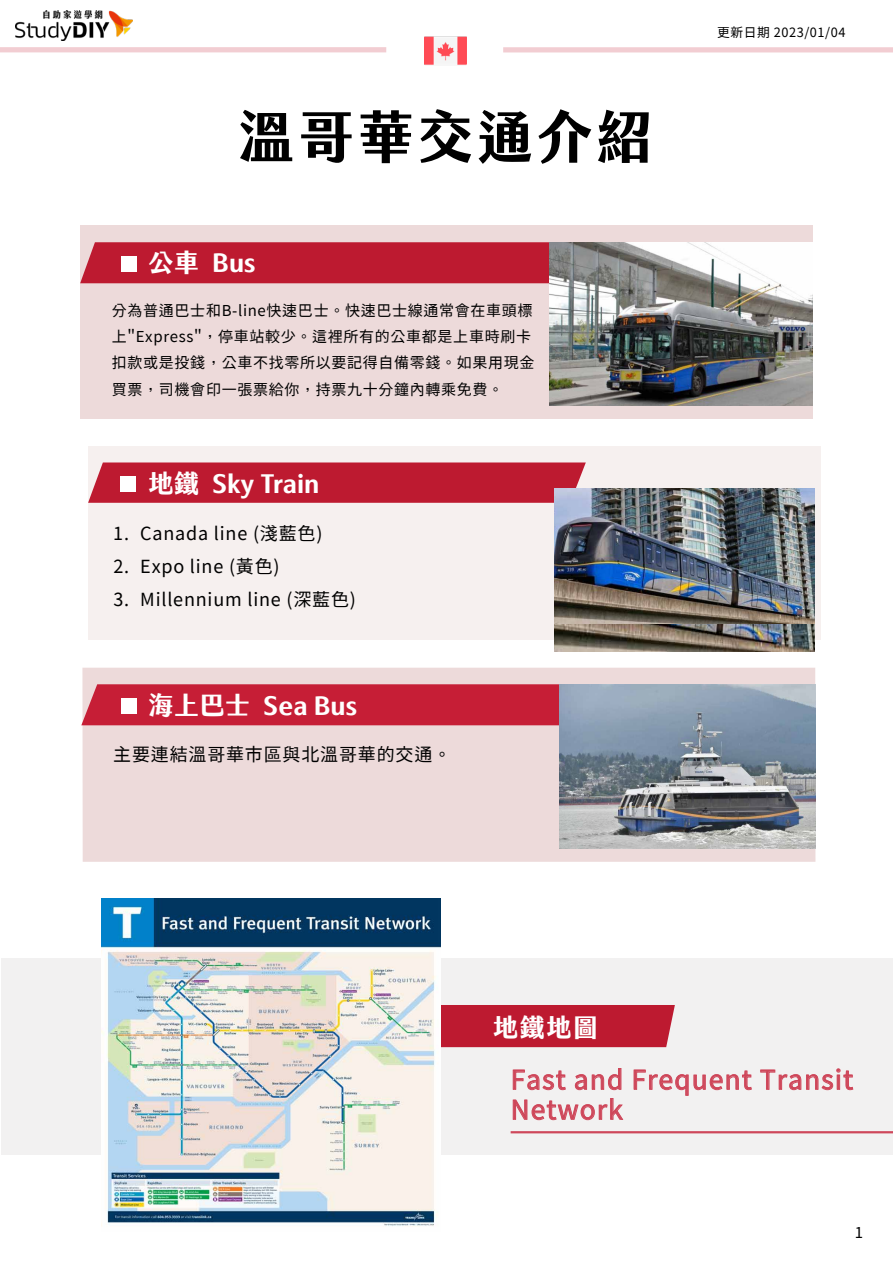
<style>
.page{position:relative;width:893px;height:1263px;background:#fff}
.page>*{position:absolute;margin:0;border:0;box-sizing:border-box;transform-origin:0 0}
.t1{font:700 57px "jf jinxuan Extra";letter-spacing:.045em;color:#000}
.t2{font:26.25px/30px "Taipei Sans TC Beta";letter-spacing:.045em;color:#c61e36}
.t3{font:700 25.5px "jf jinxuan Extra";color:#fff}
.t4{font:18px "Taipei Sans TC Beta";letter-spacing:.045em;color:#000}
.t5{font:15px/26.2px "Taipei Sans TC Beta";letter-spacing:.045em;color:#000}
.t6{font:12.75px "Taipei Sans TC Beta";letter-spacing:.045em;color:#000}
</style>
<div class="page">
<div style="left:0;top:47px;width:386px;height:5px;background:#f2cdd2"></div>
<div style="left:503px;top:47px;width:390px;height:5px;background:#f2cdd2"></div>
<img style="left:425px;top:36px;width:41px;height:29px">
<div style="left:80px;top:226px;width:733px;height:193px;background:#eddada"></div>
<div style="left:80px;top:242px;width:469px;height:41px;background:#bd1a30"></div>
<div style="left:82px;top:668px;width:733px;height:194px;background:#eddada"></div>
<div style="left:81px;top:684px;width:478px;height:41px;background:#c61e36"></div>
<div style="left:88px;top:446px;width:733px;height:193px;background:#f6f0ef"></div>
<svg style="left:88px;top:462px;width:498px;height:41px"></svg>
<div style="left:120px;top:476px;width:16px;height:15px;background:#fff"></div>
<img style="left:554px;top:623px;width:260px;height:28px">
<img style="left:554px;top:489px;width:260px;height:134px">
<img style="left:549px;top:242px;width:264px;height:163px">
<img style="left:559px;top:684px;width:256px;height:165px">
<div style="left:121px;top:698px;width:16px;height:16px;background:#fff"></div>
<div style="left:121px;top:256px;width:16px;height:16px;background:#fff"></div>
<div style="left:1px;top:958px;width:892px;height:197px;background:#f2f1f1"></div>
<div style="left:441px;top:1005px;width:234px;height:42px;background:#bd1a30"></div>
<svg style="left:513px;top:1070px;width:53px;height:20px"></svg>
<svg style="left:575px;top:1068px;width:46px;height:22px"></svg>
<svg style="left:634px;top:1070px;width:118px;height:26px"></svg>
<svg style="left:760px;top:1069px;width:93px;height:21px"></svg>
<svg style="left:513px;top:1098px;width:110px;height:22px"></svg>
<hr style="left:510px;top:1131px;width:383px;height:2px;background:#c61e36">
<img style="left:102px;top:898px;width:339px;height:329px">
<img style="left:16px;top:11px;width:116px;height:30px">
<h1 class="t1" style="left:238px;top:105px;width:416px">溫哥華交通介紹</h1>
<h3 class="t3" style="left:148px;top:249px;width:109px">公車 Bus</h3>
<p class="t5" style="left:112px;top:298px;width:424px">分為普通巴士和B-line快速巴士。快速巴士線通常會在車頭標上＂Express＂，停車站較少。這裡所有的公車都是上車時刷卡扣款或是投錢，公車不找零所以要記得自備零錢。如果用現金買票，司機會印一張票給你，持票九十分鐘內轉乘免費。</p>
<h3 class="t3" style="left:148px;top:469px;width:173px">地鐵 Sky Train</h3>
<p class="t4" style="left:113px;top:523px;width:211px">1. Canada line (淺藍色)</p>
<p class="t4" style="left:113px;top:556px;width:168px">2. Expo line (黃色)</p>
<p class="t4" style="left:113px;top:589px;width:244px">3. Millennium line (深藍色)</p>
<h3 class="t3" style="left:148px;top:691px;width:210px">海上巴士 Sea Bus</h3>
<p class="t4" style="left:113px;top:744px;width:339px">主要連結溫哥華市區與北溫哥華的交通。</p>
<p class="t6" style="left:717px;top:25px;width:130px">更新日期 2023/01/04</p>
<h3 class="t3" style="left:493px;top:1013px;width:107px">地鐵地圖</h3>
<h2 class="t2" style="left:510px;top:1065px;width:344px">Fast and Frequent Transit<br>Network</h2>
<p class="t5" style="left:854px;top:1219px;width:10px">1</p>
</div>
